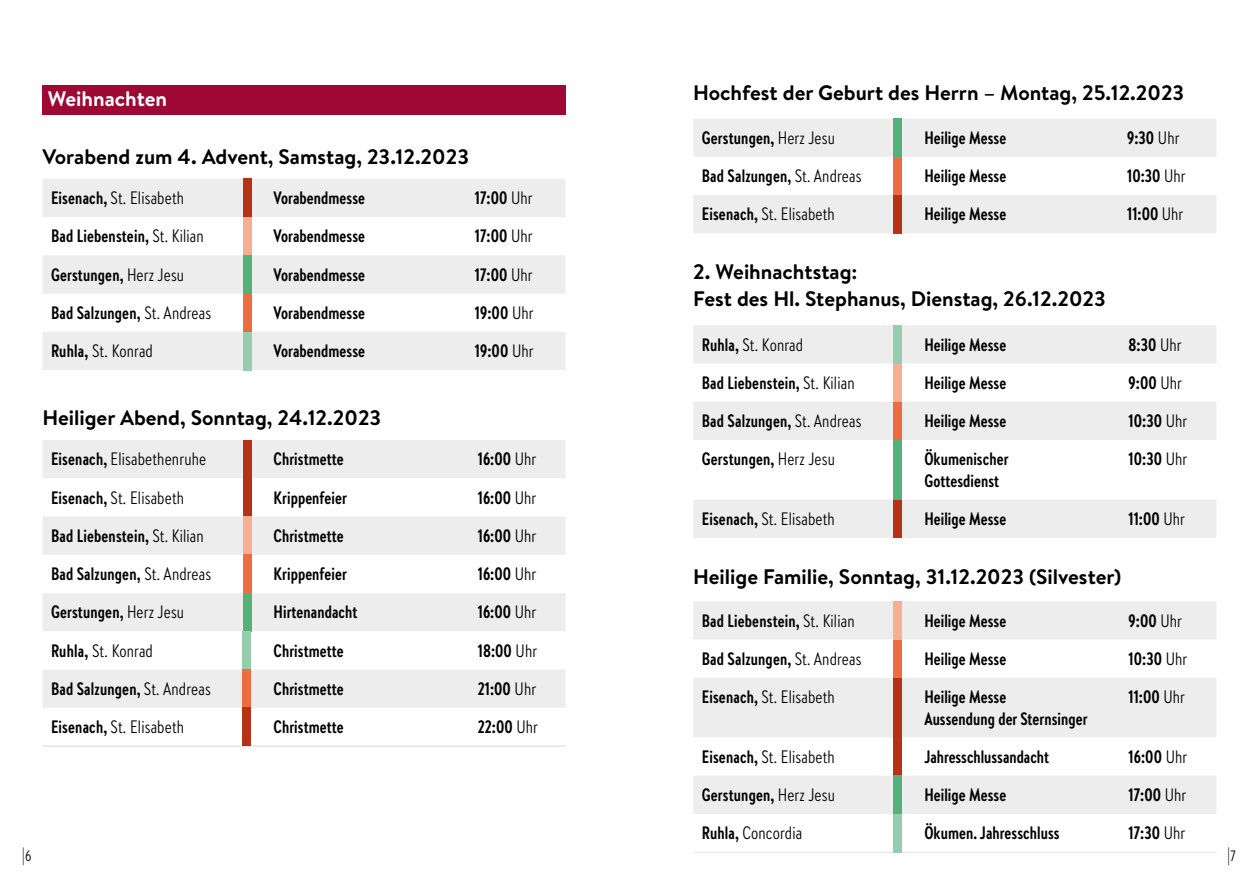
<style>
.page{position:relative;width:1259px;height:893px;background:#fff}
.page>*{position:absolute;margin:0;border:0;box-sizing:border-box;transform-origin:0 0}
.t1{font:700 21px/27px "Brandon Text";color:#000}
.t2{font:700 21px "Brandon Text";color:#fff}
.t3{font:700 18px/21.6px "Brandon Text Cond";letter-spacing:.005em;color:#000}
.t4{font:18px "Brandon Text Cond";letter-spacing:.01em;color:#000}
.s1{font-weight:700}
.s2{font-weight:400}
.s3{font-size:15px}
</style>
<div class="page">
<svg style="left:43px;top:440px;width:523px;height:76px;fill:#ededed"></svg>
<svg style="left:43px;top:516px;width:523px;height:192px;fill:#ededed"></svg>
<hr style="left:43px;top:746px;width:214px;height:1px;background:#dadada">
<hr style="left:257px;top:746px;width:212px;height:1px;background:#dadada">
<hr style="left:469px;top:746px;width:97px;height:1px;background:#dadada">
<svg style="left:43px;top:179px;width:523px;height:191px;fill:#f2efef"></svg>
<div style="left:43px;top:255px;width:523px;height:39px;background:#ededed"></div>
<div style="left:693px;top:119px;width:523px;height:38px;background:#ededed"></div>
<div style="left:693px;top:195px;width:523px;height:38px;background:#ededed"></div>
<div style="left:243px;top:440px;width:8px;height:76px;background:#b53217"></div>
<div style="left:243px;top:516px;width:8px;height:39px;background:#f6af93"></div>
<div style="left:243px;top:179px;width:8px;height:38px;background:#b53217"></div>
<div style="left:893px;top:157px;width:9px;height:38px;background:#ed6d43"></div>
<div style="left:243px;top:555px;width:8px;height:38px;background:#ed6d43"></div>
<div style="left:243px;top:217px;width:8px;height:38px;background:#f6af93"></div>
<div style="left:893px;top:195px;width:9px;height:39px;background:#b53217"></div>
<div style="left:243px;top:593px;width:8px;height:38px;background:#53b179"></div>
<div style="left:243px;top:255px;width:8px;height:39px;background:#53b179"></div>
<div style="left:893px;top:118px;width:9px;height:39px;background:#53b179"></div>
<div style="left:243px;top:631px;width:8px;height:39px;background:#95cdae"></div>
<div style="left:243px;top:669px;width:8px;height:39px;background:#ed6d43"></div>
<div style="left:243px;top:294px;width:8px;height:38px;background:#ed6d43"></div>
<div style="left:243px;top:708px;width:8px;height:38px;background:#b53217"></div>
<div style="left:243px;top:332px;width:8px;height:38px;background:#95cdae"></div>
<div style="left:43px;top:85px;width:523px;height:30px;background:#9d0834"></div>
<svg style="left:693px;top:325px;width:523px;height:213px"></svg>
<div style="left:693px;top:402px;width:523px;height:38px;background:#ededed"></div>
<svg style="left:693px;top:601px;width:523px;height:213px;fill:#ededed"></svg>
<hr style="left:693px;top:852px;width:214px;height:1px;background:#e3e3e3">
<hr style="left:907px;top:852px;width:213px;height:1px;background:#e3e3e3">
<hr style="left:1120px;top:852px;width:96px;height:1px;background:#e3e3e3">
<div style="left:893px;top:402px;width:9px;height:38px;background:#ed6d43"></div>
<div style="left:893px;top:500px;width:9px;height:38px;background:#b53217"></div>
<div style="left:893px;top:678px;width:9px;height:98px;background:#b53217"></div>
<div style="left:893px;top:814px;width:9px;height:39px;background:#95cdae"></div>
<div style="left:893px;top:440px;width:9px;height:60px;background:#53b179"></div>
<div style="left:893px;top:776px;width:9px;height:38px;background:#53b179"></div>
<div style="left:893px;top:363px;width:9px;height:39px;background:#f6af93"></div>
<div style="left:893px;top:639px;width:9px;height:39px;background:#ed6d43"></div>
<div style="left:893px;top:325px;width:9px;height:39px;background:#95cdae"></div>
<div style="left:893px;top:601px;width:9px;height:38px;background:#f6af93"></div>
<p class="t2" style="left:48px;top:84px;width:121px">Weihnachten</p>
<p class="t1" style="left:43px;top:142px;width:428px">Vorabend zum 4. Advent, Samstag, 23.12.2023</p>
<p class="t4" style="left:51px;top:186px;width:135px"><span class="s1">Eisenach,</span> St. Elisabeth</p>
<p class="t3" style="left:274px;top:186px;width:93px">Vorabendmesse</p>
<p class="t3" style="left:475px;top:186px;width:59px">17:00 <span class="s2">Uhr</span></p>
<p class="t3" style="left:51px;top:225px;width:154px">Bad Liebenstein, <span class="s2">St. Kilian</span></p>
<p class="t3" style="left:274px;top:225px;width:93px">Vorabendmesse</p>
<p class="t3" style="left:475px;top:225px;width:59px">17:00 <span class="s2">Uhr</span></p>
<p class="t3" style="left:51px;top:263px;width:135px">Gerstungen, <span class="s2">Herz Jesu</span></p>
<p class="t3" style="left:274px;top:263px;width:93px">Vorabendmesse</p>
<p class="t3" style="left:475px;top:263px;width:59px">17:00 <span class="s2">Uhr</span></p>
<p class="t3" style="left:51px;top:301px;width:162px">Bad Salzungen, <span class="s2">St. Andreas</span></p>
<p class="t3" style="left:274px;top:301px;width:93px">Vorabendmesse</p>
<p class="t3" style="left:475px;top:301px;width:60px">19:00 <span class="s2">Uhr</span></p>
<p class="t4" style="left:51px;top:339px;width:103px"><span class="s1">Ruhla,</span> St. Konrad</p>
<p class="t3" style="left:274px;top:339px;width:93px">Vorabendmesse</p>
<p class="t3" style="left:475px;top:339px;width:60px">19:00 <span class="s2">Uhr</span></p>
<p class="t1" style="left:43px;top:404px;width:340px">Heiliger Abend, Sonntag, 24.12.2023</p>
<p class="t4" style="left:51px;top:447px;width:157px"><span class="s1">Eisenach,</span> Elisabethenruhe</p>
<p class="t3" style="left:274px;top:448px;width:71px">Christmette</p>
<p class="t3" style="left:478px;top:448px;width:60px">16:00 <span class="s2">Uhr</span></p>
<p class="t4" style="left:51px;top:485px;width:135px"><span class="s1">Eisenach,</span> St. Elisabeth</p>
<p class="t3" style="left:274px;top:486px;width:75px">Krippenfeier</p>
<p class="t3" style="left:478px;top:486px;width:60px">16:00 <span class="s2">Uhr</span></p>
<p class="t3" style="left:51px;top:524px;width:154px">Bad Liebenstein, <span class="s2">St. Kilian</span></p>
<p class="t3" style="left:274px;top:524px;width:71px">Christmette</p>
<p class="t3" style="left:478px;top:524px;width:60px">16:00 <span class="s2">Uhr</span></p>
<p class="t3" style="left:51px;top:562px;width:162px">Bad Salzungen, <span class="s2">St. Andreas</span></p>
<p class="t3" style="left:274px;top:562px;width:75px">Krippenfeier</p>
<p class="t3" style="left:478px;top:562px;width:60px">16:00 <span class="s2">Uhr</span></p>
<p class="t3" style="left:51px;top:601px;width:135px">Gerstungen, <span class="s2">Herz Jesu</span></p>
<p class="t3" style="left:274px;top:601px;width:85px">Hirtenandacht</p>
<p class="t3" style="left:478px;top:601px;width:60px">16:00 <span class="s2">Uhr</span></p>
<p class="t4" style="left:51px;top:639px;width:103px"><span class="s1">Ruhla,</span> St. Konrad</p>
<p class="t3" style="left:274px;top:639px;width:71px">Christmette</p>
<p class="t3" style="left:478px;top:639px;width:61px">18:00 <span class="s2">Uhr</span></p>
<p class="t3" style="left:51px;top:677px;width:161px">Bad Salzungen, <span class="s2">St. Andreas</span></p>
<p class="t3" style="left:274px;top:677px;width:71px">Christmette</p>
<p class="t3" style="left:478px;top:677px;width:60px">21:00 <span class="s2">Uhr</span></p>
<p class="t4" style="left:51px;top:715px;width:135px"><span class="s1">Eisenach,</span> St. Elisabeth</p>
<p class="t3" style="left:274px;top:715px;width:71px">Christmette</p>
<p class="t3" style="left:478px;top:715px;width:62px">22:00 <span class="s2">Uhr</span></p>
<p class="t1" style="left:693px;top:79px;width:492px">Hochfest der Geburt des Herrn – Montag, 25.12.2023</p>
<p class="t3" style="left:702px;top:126px;width:135px">Gerstungen, <span class="s2">Herz Jesu</span></p>
<p class="t3" style="left:924px;top:126px;width:83px">Heilige Messe</p>
<p class="t3" style="left:1127px;top:126px;width:54px">9:30 <span class="s2">Uhr</span></p>
<p class="t3" style="left:702px;top:165px;width:161px">Bad Salzungen, <span class="s2">St. Andreas</span></p>
<p class="t3" style="left:924px;top:165px;width:83px">Heilige Messe</p>
<p class="t3" style="left:1127px;top:165px;width:60px">10:30 <span class="s2">Uhr</span></p>
<p class="t4" style="left:702px;top:202px;width:135px"><span class="s1">Eisenach,</span> St. Elisabeth</p>
<p class="t3" style="left:924px;top:203px;width:83px">Heilige Messe</p>
<p class="t3" style="left:1127px;top:203px;width:58px">11:00 <span class="s2">Uhr</span></p>
<p class="t1" style="left:693px;top:258px;width:414px">2. Weihnachtstag:<br>Fest des Hl. Stephanus, Dienstag, 26.12.2023</p>
<p class="t4" style="left:702px;top:332px;width:103px"><span class="s1">Ruhla,</span> St. Konrad</p>
<p class="t3" style="left:924px;top:333px;width:83px">Heilige Messe</p>
<p class="t3" style="left:1128px;top:333px;width:55px">8:30 <span class="s2">Uhr</span></p>
<p class="t3" style="left:702px;top:371px;width:154px">Bad Liebenstein, <span class="s2">St. Kilian</span></p>
<p class="t3" style="left:924px;top:371px;width:83px">Heilige Messe</p>
<p class="t3" style="left:1128px;top:371px;width:55px">9:00 <span class="s2">Uhr</span></p>
<p class="t3" style="left:702px;top:409px;width:161px">Bad Salzungen, <span class="s2">St. Andreas</span></p>
<p class="t3" style="left:924px;top:409px;width:83px">Heilige Messe</p>
<p class="t3" style="left:1128px;top:409px;width:60px">10:30 <span class="s2">Uhr</span></p>
<p class="t3" style="left:702px;top:448px;width:135px">Gerstungen, <span class="s2">Herz Jesu</span></p>
<p class="t3" style="left:924px;top:448px;width:86px">Ökumenischer<br>Gottesdienst</p>
<p class="t3" style="left:1128px;top:448px;width:60px">10:30 <span class="s2">Uhr</span></p>
<p class="t4" style="left:702px;top:507px;width:135px"><span class="s1">Eisenach,</span> St. Elisabeth</p>
<p class="t3" style="left:924px;top:507px;width:83px">Heilige Messe</p>
<p class="t3" style="left:1128px;top:507px;width:58px">11:00 <span class="s2">Uhr</span></p>
<p class="t1" style="left:693px;top:562px;width:429px">Heilige Familie, Sonntag, 31.12.2023 (Silvester)</p>
<p class="t3" style="left:702px;top:609px;width:154px">Bad Liebenstein, <span class="s2">St. Kilian</span></p>
<p class="t3" style="left:924px;top:609px;width:83px">Heilige Messe</p>
<p class="t3" style="left:1128px;top:609px;width:55px">9:00 <span class="s2">Uhr</span></p>
<p class="t3" style="left:702px;top:647px;width:161px">Bad Salzungen, <span class="s2">St. Andreas</span></p>
<p class="t3" style="left:924px;top:647px;width:83px">Heilige Messe</p>
<p class="t3" style="left:1128px;top:647px;width:60px">10:30 <span class="s2">Uhr</span></p>
<p class="t4" style="left:702px;top:685px;width:135px"><span class="s1">Eisenach,</span> St. Elisabeth</p>
<p class="t3" style="left:924px;top:685px;width:165px">Heilige Messe<br>Aussendung der Sternsinger</p>
<p class="t3" style="left:1128px;top:685px;width:58px">11:00 <span class="s2">Uhr</span></p>
<p class="t4" style="left:702px;top:745px;width:135px"><span class="s1">Eisenach,</span> St. Elisabeth</p>
<p class="t3" style="left:924px;top:745px;width:126px">Jahresschlussandacht</p>
<p class="t3" style="left:1128px;top:745px;width:60px">16:00 <span class="s2">Uhr</span></p>
<p class="t3" style="left:702px;top:783px;width:135px">Gerstungen, <span class="s2">Herz Jesu</span></p>
<p class="t3" style="left:924px;top:783px;width:83px">Heilige Messe</p>
<p class="t3" style="left:1128px;top:783px;width:59px">17:00 <span class="s2">Uhr</span></p>
<p class="t4" style="left:702px;top:821px;width:102px"><span class="s1">Ruhla,</span> Concordia</p>
<p class="t3" style="left:924px;top:822px;width:137px">Ökumen. Jahresschluss</p>
<p class="t3" style="left:1128px;top:822px;width:58px">17:30 <span class="s2">Uhr</span></p>
<p class="t4" style="left:22px;top:843px;width:11px">|<span class="s3">6</span></p>
<p class="t4" style="left:1227px;top:843px;width:10px">|<span class="s3">7</span></p>
</div>
